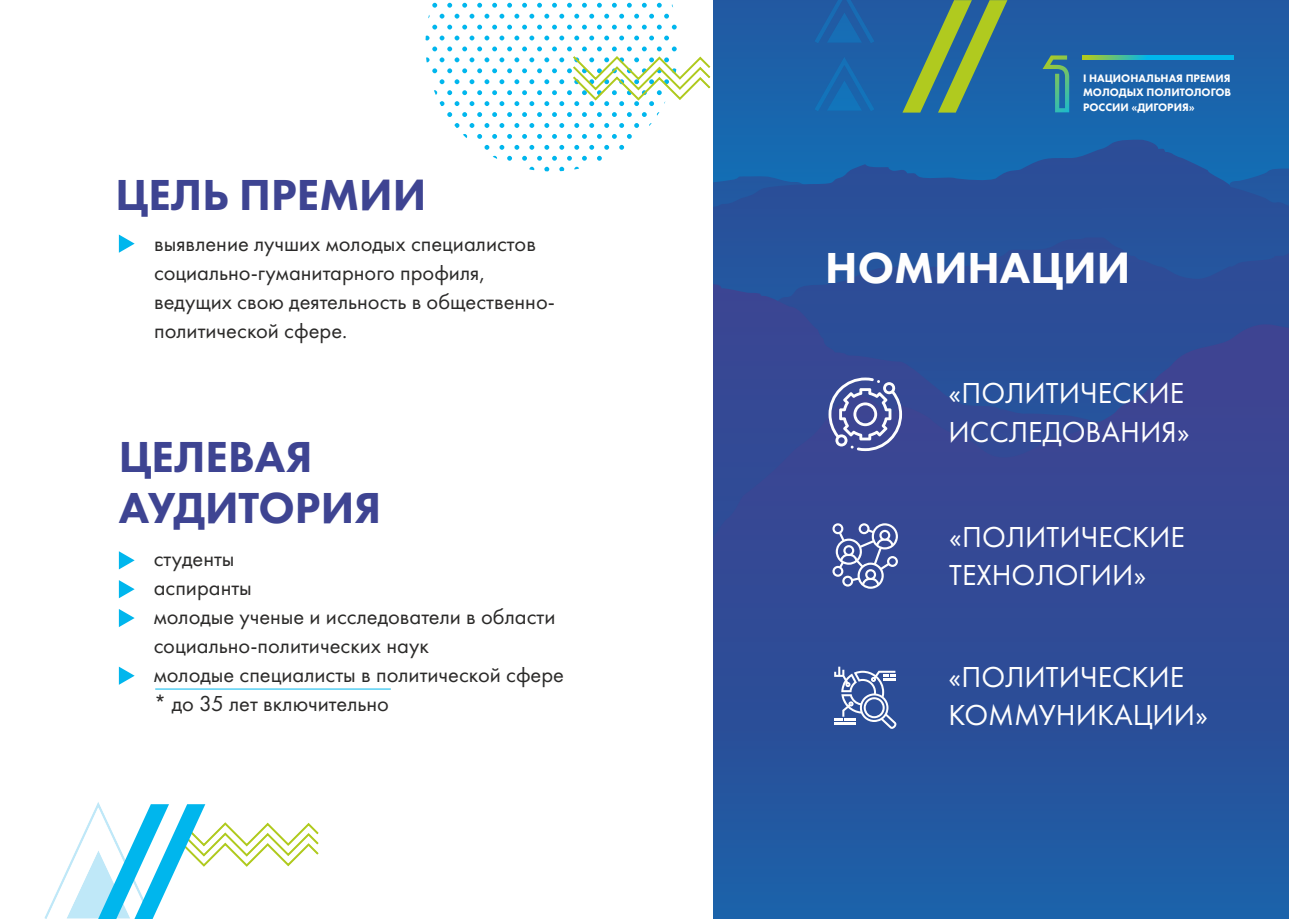
<style>
.page{position:relative;width:1289px;height:919px;background:#fff}
.page>*{position:absolute;margin:0;border:0;box-sizing:border-box;transform-origin:0 0}
.t1{font:800 45px/50.7px "Futura PT";color:#3e4492}
.t2{font:800 45px "Futura PT";color:#fefefe}
.t3{font:30px/38.4px "Futura PT";color:#fefefe}
.t4{font:22.5px/28.8px "Futura PT";color:#2b2a29}
.t5{font:800 11.25px/14.4px "Futura PT";color:#fefefe;text-align:justify}
</style>
<div class="page">
<svg style="left:432px;top:3px;width:5px;height:5px"></svg>
<svg style="left:447px;top:3px;width:5px;height:5px"></svg>
<svg style="left:462px;top:3px;width:5px;height:5px"></svg>
<svg style="left:477px;top:3px;width:5px;height:5px"></svg>
<svg style="left:492px;top:3px;width:5px;height:5px"></svg>
<svg style="left:507px;top:3px;width:5px;height:5px"></svg>
<svg style="left:522px;top:3px;width:5px;height:5px"></svg>
<svg style="left:537px;top:3px;width:5px;height:5px"></svg>
<svg style="left:552px;top:3px;width:5px;height:5px"></svg>
<svg style="left:567px;top:3px;width:5px;height:5px"></svg>
<svg style="left:582px;top:3px;width:5px;height:5px"></svg>
<svg style="left:597px;top:3px;width:5px;height:5px"></svg>
<svg style="left:612px;top:3px;width:5px;height:5px"></svg>
<svg style="left:627px;top:3px;width:4px;height:5px"></svg>
<svg style="left:642px;top:3px;width:4px;height:5px"></svg>
<svg style="left:657px;top:3px;width:4px;height:5px"></svg>
<svg style="left:439px;top:14px;width:5px;height:5px"></svg>
<svg style="left:454px;top:14px;width:5px;height:5px"></svg>
<svg style="left:469px;top:14px;width:5px;height:5px"></svg>
<svg style="left:484px;top:14px;width:5px;height:5px"></svg>
<svg style="left:499px;top:14px;width:5px;height:5px"></svg>
<svg style="left:514px;top:14px;width:5px;height:5px"></svg>
<svg style="left:529px;top:14px;width:5px;height:5px"></svg>
<svg style="left:544px;top:14px;width:5px;height:5px"></svg>
<svg style="left:559px;top:14px;width:5px;height:5px"></svg>
<svg style="left:574px;top:14px;width:5px;height:5px"></svg>
<svg style="left:589px;top:14px;width:5px;height:5px"></svg>
<svg style="left:604px;top:14px;width:5px;height:5px"></svg>
<svg style="left:619px;top:14px;width:5px;height:5px"></svg>
<svg style="left:634px;top:14px;width:5px;height:5px"></svg>
<svg style="left:649px;top:14px;width:5px;height:5px"></svg>
<svg style="left:664px;top:14px;width:5px;height:5px"></svg>
<svg style="left:432px;top:25px;width:5px;height:5px"></svg>
<svg style="left:447px;top:25px;width:5px;height:5px"></svg>
<svg style="left:462px;top:25px;width:5px;height:5px"></svg>
<svg style="left:477px;top:25px;width:5px;height:5px"></svg>
<svg style="left:492px;top:25px;width:5px;height:5px"></svg>
<svg style="left:507px;top:25px;width:5px;height:5px"></svg>
<svg style="left:522px;top:25px;width:5px;height:5px"></svg>
<svg style="left:537px;top:25px;width:5px;height:5px"></svg>
<svg style="left:552px;top:25px;width:5px;height:5px"></svg>
<svg style="left:567px;top:25px;width:5px;height:5px"></svg>
<svg style="left:582px;top:25px;width:5px;height:5px"></svg>
<svg style="left:597px;top:25px;width:5px;height:5px"></svg>
<svg style="left:612px;top:25px;width:5px;height:5px"></svg>
<svg style="left:627px;top:25px;width:4px;height:5px"></svg>
<svg style="left:642px;top:25px;width:4px;height:5px"></svg>
<svg style="left:657px;top:25px;width:4px;height:5px"></svg>
<svg style="left:672px;top:25px;width:4px;height:5px"></svg>
<svg style="left:425px;top:36px;width:4px;height:4px"></svg>
<svg style="left:439px;top:36px;width:5px;height:4px"></svg>
<svg style="left:454px;top:36px;width:5px;height:4px"></svg>
<svg style="left:469px;top:36px;width:5px;height:4px"></svg>
<svg style="left:484px;top:36px;width:5px;height:4px"></svg>
<svg style="left:499px;top:36px;width:5px;height:4px"></svg>
<svg style="left:514px;top:36px;width:5px;height:4px"></svg>
<svg style="left:529px;top:36px;width:5px;height:4px"></svg>
<svg style="left:544px;top:36px;width:5px;height:4px"></svg>
<svg style="left:559px;top:36px;width:5px;height:4px"></svg>
<svg style="left:574px;top:36px;width:5px;height:4px"></svg>
<svg style="left:589px;top:36px;width:5px;height:4px"></svg>
<svg style="left:604px;top:36px;width:5px;height:4px"></svg>
<svg style="left:619px;top:36px;width:5px;height:4px"></svg>
<svg style="left:634px;top:36px;width:5px;height:4px"></svg>
<svg style="left:649px;top:36px;width:5px;height:4px"></svg>
<svg style="left:664px;top:36px;width:5px;height:4px"></svg>
<svg style="left:447px;top:112px;width:5px;height:5px"></svg>
<svg style="left:462px;top:112px;width:5px;height:5px"></svg>
<svg style="left:477px;top:112px;width:5px;height:5px"></svg>
<svg style="left:492px;top:112px;width:5px;height:5px"></svg>
<svg style="left:507px;top:112px;width:5px;height:5px"></svg>
<svg style="left:522px;top:112px;width:5px;height:5px"></svg>
<svg style="left:537px;top:112px;width:5px;height:5px"></svg>
<svg style="left:552px;top:112px;width:5px;height:5px"></svg>
<svg style="left:567px;top:112px;width:5px;height:5px"></svg>
<svg style="left:582px;top:112px;width:5px;height:5px"></svg>
<svg style="left:597px;top:112px;width:5px;height:5px"></svg>
<svg style="left:612px;top:112px;width:5px;height:5px"></svg>
<svg style="left:627px;top:112px;width:4px;height:5px"></svg>
<svg style="left:642px;top:112px;width:4px;height:5px"></svg>
<svg style="left:454px;top:123px;width:5px;height:5px"></svg>
<svg style="left:469px;top:123px;width:5px;height:5px"></svg>
<svg style="left:484px;top:123px;width:5px;height:5px"></svg>
<svg style="left:499px;top:123px;width:5px;height:5px"></svg>
<svg style="left:514px;top:123px;width:5px;height:5px"></svg>
<svg style="left:529px;top:123px;width:5px;height:5px"></svg>
<svg style="left:544px;top:123px;width:5px;height:5px"></svg>
<svg style="left:559px;top:123px;width:5px;height:5px"></svg>
<svg style="left:574px;top:123px;width:5px;height:5px"></svg>
<svg style="left:589px;top:123px;width:5px;height:5px"></svg>
<svg style="left:604px;top:123px;width:5px;height:5px"></svg>
<svg style="left:619px;top:123px;width:5px;height:5px"></svg>
<svg style="left:634px;top:123px;width:5px;height:5px"></svg>
<svg style="left:463px;top:134px;width:4px;height:4px"></svg>
<svg style="left:477px;top:134px;width:5px;height:5px"></svg>
<svg style="left:492px;top:134px;width:5px;height:5px"></svg>
<svg style="left:507px;top:134px;width:5px;height:5px"></svg>
<svg style="left:522px;top:134px;width:5px;height:5px"></svg>
<svg style="left:537px;top:134px;width:5px;height:5px"></svg>
<svg style="left:552px;top:134px;width:5px;height:5px"></svg>
<svg style="left:567px;top:134px;width:5px;height:5px"></svg>
<svg style="left:582px;top:134px;width:5px;height:5px"></svg>
<svg style="left:597px;top:134px;width:5px;height:5px"></svg>
<svg style="left:612px;top:134px;width:5px;height:5px"></svg>
<svg style="left:627px;top:134px;width:4px;height:5px"></svg>
<svg style="left:484px;top:145px;width:5px;height:5px"></svg>
<svg style="left:499px;top:145px;width:5px;height:5px"></svg>
<svg style="left:514px;top:145px;width:5px;height:5px"></svg>
<svg style="left:529px;top:145px;width:5px;height:5px"></svg>
<svg style="left:544px;top:145px;width:5px;height:5px"></svg>
<svg style="left:559px;top:145px;width:5px;height:5px"></svg>
<svg style="left:574px;top:145px;width:5px;height:5px"></svg>
<svg style="left:589px;top:145px;width:5px;height:5px"></svg>
<svg style="left:604px;top:145px;width:5px;height:5px"></svg>
<svg style="left:619px;top:145px;width:5px;height:5px"></svg>
<svg style="left:507px;top:156px;width:5px;height:5px"></svg>
<svg style="left:522px;top:156px;width:5px;height:5px"></svg>
<svg style="left:537px;top:156px;width:5px;height:5px"></svg>
<svg style="left:552px;top:156px;width:5px;height:5px"></svg>
<svg style="left:567px;top:156px;width:5px;height:5px"></svg>
<svg style="left:582px;top:156px;width:5px;height:5px"></svg>
<svg style="left:597px;top:156px;width:5px;height:5px"></svg>
<svg style="left:529px;top:167px;width:5px;height:3px"></svg>
<svg style="left:544px;top:167px;width:5px;height:4px"></svg>
<svg style="left:559px;top:167px;width:5px;height:4px"></svg>
<div style="left:714px;top:0;width:574px;height:918px;background:#1e5ea7"></div>
<svg style="left:714px;top:140px;width:574px;height:83px"></svg>
<div style="left:714px;top:223px;width:574px;height:50px;background:#27529c"></div>
<svg style="left:714px;top:273px;width:574px;height:37px;background:#2c4d97"></svg>
<svg style="left:714px;top:310px;width:574px;height:494px"></svg>
<img style="left:815px;top:22px;width:59px;height:21px">
<img style="left:826px;top:13px;width:36px;height:30px">
<img style="left:815px;top:58px;width:59px;height:53px">
<img style="left:826px;top:80px;width:36px;height:31px">
<svg style="left:902px;top:0;width:105px;height:113px"></svg>
<svg style="left:1042px;top:55px;width:27px;height:57px"></svg>
<svg style="left:1082px;top:55px;width:151px;height:5px"></svg>
<img style="left:44px;top:802px;width:55px;height:116px">
<img style="left:66px;top:850px;width:32px;height:68px">
<svg style="left:426px;top:46px;width:285px;height:60px"></svg>
<svg style="left:98px;top:804px;width:221px;height:114px"></svg>
<svg style="left:119px;top:551px;width:16px;height:18px"></svg>
<svg style="left:119px;top:580px;width:16px;height:18px"></svg>
<svg style="left:119px;top:609px;width:16px;height:18px"></svg>
<svg style="left:119px;top:666px;width:16px;height:18px"></svg>
<hr style="left:155px;top:688px;width:236px;height:1px;background:#00b6ed">
<svg style="left:119px;top:234px;width:16px;height:19px"></svg>
<svg style="left:834px;top:666px;width:63px;height:62px"></svg>
<svg style="left:832px;top:523px;width:65px;height:65px;background:#6c7bb2"></svg>
<svg style="left:828px;top:377px;width:74px;height:74px;background:#6c75ae"></svg>
<h1 class="t1" style="left:116px;top:173px;width:312px">ЦЕЛЬ ПРЕМИИ</h1>
<p class="t4" style="left:154px;top:231px;width:402px">выявление лучших молодых специалистов социально-гуманитарного профиля, ведущих свою деятельность в общественно&shy;политической сфере.</p>
<h1 class="t1" style="left:119px;top:435px;width:264px">ЦЕЛЕВАЯ<br>АУДИТОРИЯ</h1>
<p class="t4" style="left:154px;top:546px;width:412px">студенты<br>аспиранты<br>молодые ученые и исследователи в области социально-политических наук<br>молодые специалисты в политической сфере * до 35 лет включительно</p>
<p class="t5" style="left:1083px;top:72px;width:149px">I НАЦИОНАЛЬНАЯ ПРЕМИЯ МОЛОДЫХ ПОЛИТОЛОГОВ РОССИИ «ДИГОРИЯ»</p>
<h1 class="t2" style="left:825px;top:248px;width:306px">НОМИНАЦИИ</h1>
<h2 class="t3" style="left:948px;top:376px;width:242px">«ПОЛИТИЧЕСКИЕ<br>ИССЛЕДОВАНИЯ»</h2>
<h2 class="t3" style="left:949px;top:519px;width:237px">«ПОЛИТИЧЕСКИЕ<br>ТЕХНОЛОГИИ»</h2>
<h2 class="t3" style="left:948px;top:659px;width:261px">«ПОЛИТИЧЕСКИЕ<br>КОММУНИКАЦИИ»</h2>
</div>
